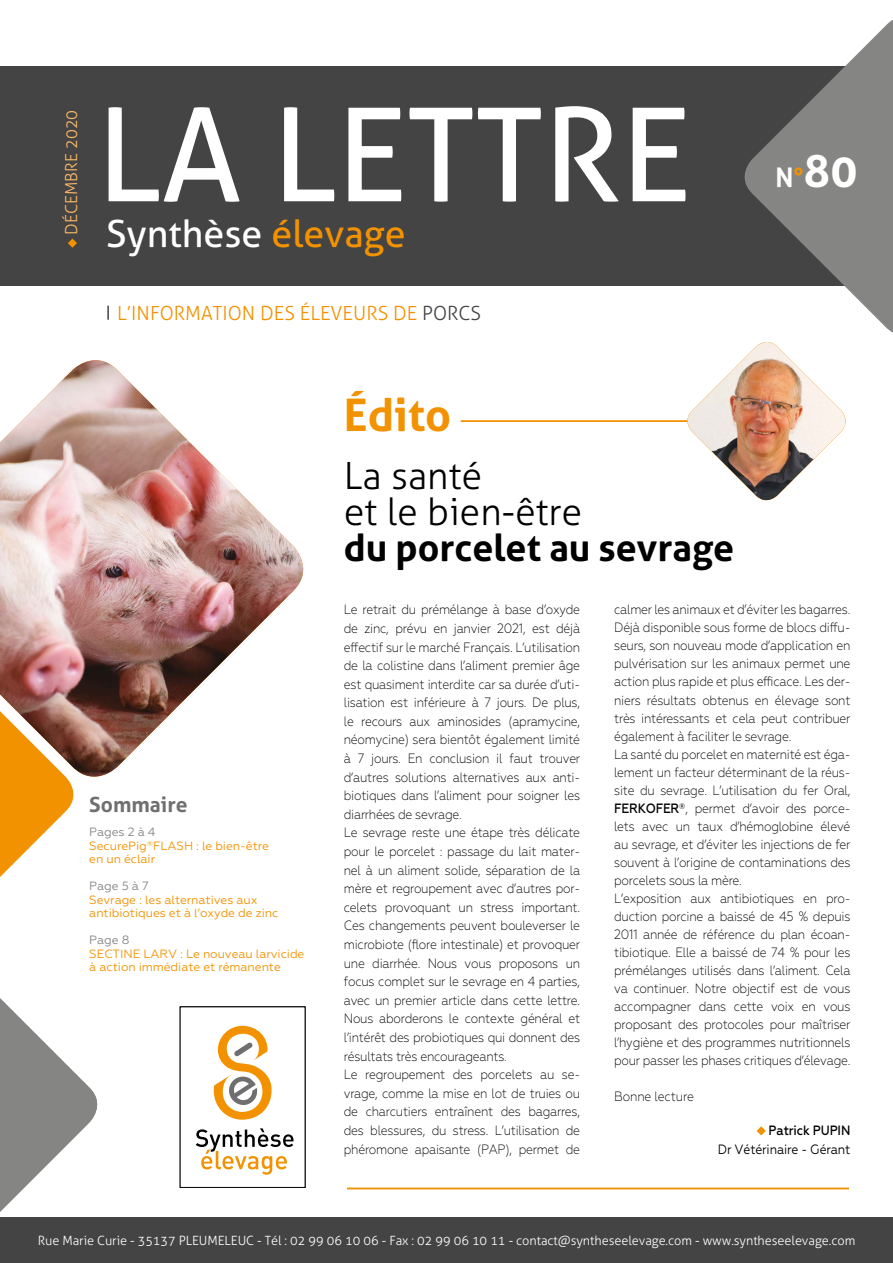
<style>
.page{position:relative;width:893px;height:1263px;background:#fff}
.page>*{position:absolute;margin:0;border:0;box-sizing:border-box;transform-origin:0 0}
.t1{font:130.05px "Aller";color:#fff}
.t2{font:700 45px "Aller";color:#f39200}
.t3{font:700 45px "Aller";color:#fff}
.t4{font:37.65px "Aller";color:#fff}
.t5{font:300 37.5px/36px "Aller";color:#000}
.t6{font:700 37.5px "Aller";color:#000}
.t7{font:700 21px "Aller";color:#706f6f}
.t8{font:300 19.5px "Aller";color:#f39200}
.t9{font:300 16.5px "Aller";color:#faba68}
.t10{font:300 13.5px/18.6px "Geometria";letter-spacing:-.02em;color:#000;scale:.9 1}
.t11{font:13.5px "Geometria";letter-spacing:-.01em;color:#000;scale:.9 1}
.t12{font:500 13.5px "Geometria";letter-spacing:-.01em;color:#000;scale:.9 1}
.t13{font:300 12.75px "Aller";letter-spacing:-.005em;color:#fff}
.t14{font:12px/13.5px "Geometria";letter-spacing:-.005em;color:#f39200}
.t15{font:12px "Geometria";letter-spacing:-.005em;color:#858584}
.s1{color:#f39200}
.s2{color:#454444}
.s3{font-size:27px}
.s4{font-size:27px;color:#f39200}
.s5{color:#858584}
.s6{font-weight:500}
</style>
<div class="page">
<div style="left:0;top:67px;width:893px;height:219px;background:#454444"></div>
<svg style="left:735px;top:20px;width:158px;height:313px;fill:#858584"></svg>
<div style="left:0;top:1218px;width:893px;height:45px;background:#454444"></div>
<svg style="left:68px;top:239px;width:9px;height:9px"></svg>
<svg style="left:107px;top:306px;width:2px;height:14px"></svg>
<hr style="left:461px;top:420px;width:385px;height:2px;background:#f39200">
<hr style="left:347px;top:1188px;width:502px;height:1px;background:#f39200">
<div style="left:180px;top:1006px;width:125px;height:182px;border:1px solid #000"></div>
<svg style="left:214px;top:1026px;width:58px;height:94px"></svg>
<svg style="left:196px;top:1128px;width:98px;height:47px"></svg>
<img style="left:686px;top:342px;width:160px;height:159px">
<svg style="left:757px;top:1126px;width:9px;height:9px"></svg>
<img style="left:0;top:360px;width:304px;height:414px">
<svg style="left:0;top:627px;width:107px;height:591px"></svg>
<p class="t9" style="left:61px;top:235px;width:127px;rotate:-90deg">DÉCEMBRE 2020</p>
<h1 class="t1" style="left:97px;top:76px;width:595px">LA LETTRE</h1>
<h3 class="t4" style="left:106px;top:210px;width:301px">Synthèse <span class="s1">élevage</span></h3>
<h3 class="t8" style="left:117px;top:301px;width:365px">L’INFORMATION DES ÉLEVEURS DE <span class="s2">PORCS</span></h3>
<h2 class="t3" style="left:775px;top:143px;width:84px"><span class="s3">N</span><span class="s4">°</span>80</h2>
<h3 class="t7" style="left:89px;top:791px;width:100px">Sommaire</h3>
<p class="t14" style="left:89px;top:825px;width:181px"><span class="s5">Pages 2 à 4<br></span>SecurePig<sup>®</sup>FLASH : le bien-être en un éclair</p>
<p class="t15" style="left:89px;top:879px;width:61px">Page 5 à 7</p>
<p class="t14" style="left:89px;top:893px;width:191px">Sevrage : les alternatives aux antibiotiques et à l’oxyde de zinc</p>
<p class="t15" style="left:89px;top:933px;width:42px">Page 8</p>
<p class="t14" style="left:89px;top:947px;width:217px">SECTINE LARV : Le nouveau larvicide à action immédiate et rémanente</p>
<h2 class="t2" style="left:344px;top:387px;width:109px">Édito</h2>
<h3 class="t5" style="left:344px;top:458px;width:240px">La santé<br>et le bien-être</h3>
<h3 class="t6" style="left:344px;top:524px;width:392px">du porcelet au sevrage</h3>
<p class="t10" style="left:344px;top:600px;width:264px">Le retrait du prémélange à base d’oxyde de zinc, prévu en janvier 2021, est déjà effectif sur le marché Français. L’utilisation de la colistine dans l’aliment premier âge est quasiment interdite car sa durée d’uti&shy;lisation est inférieure à 7 jours. De plus, le recours aux aminosides (apramycine, néomycine) sera bientôt également limité à 7 jours. En conclusion il faut trouver d’autres solutions alternatives aux anti&shy;biotiques dans l’aliment pour soigner les diarrhées de sevrage.<br>Le sevrage reste une étape très délicate pour le porcelet : passage du lait mater&shy;nel à un aliment solide, séparation de la mère et regroupement avec d’autres por&shy;celets provoquant un stress important.<br>Ces changements peuvent bouleverser le microbiote (flore intestinale) et provoquer une diarrhée. Nous vous proposons un focus complet sur le sevrage en 4 parties, avec un premier article dans cette lettre.<br>Nous aborderons le contexte général et l’intérêt des probiotiques qui donnent des résultats très encourageants.<br>Le regroupement des porcelets au se&shy;vrage, comme la mise en lot de truies ou de charcutiers entraînent des bagarres, des blessures, du stress. L’utilisation de phéromone apaisante (PAP), permet de</p>
<p class="t10" style="left:614px;top:601px;width:264px;line-height:18px">calmer les animaux et d’éviter les bagarres.<br>Déjà disponible sous forme de blocs diffu&shy;seurs, son nouveau mode d’application en pulvérisation sur les animaux permet une action plus rapide et plus efficace. Les der&shy;niers résultats obtenus en élevage sont très intéressants et cela peut contribuer également à faciliter le sevrage.<br>La santé du porcelet en maternité est éga&shy;lement un facteur déterminant de la réus&shy;site du sevrage. L’utilisation du fer Oral, <span class="s6">FERKOFER</span><sup>®</sup>, permet d’avoir des porce&shy;lets avec un taux d’hémoglobine élevé au sevrage, et d’éviter les injections de fer souvent à l’origine de contaminations des porcelets sous la mère.<br>L’exposition aux antibiotiques en pro&shy;duction porcine a baissé de 45 % depuis 2011 année de référence du plan écoan&shy;tibiotique. Elle a baissé de 74 % pour les prémélanges utilisés dans l’aliment. Cela va continuer. Notre objectif est de vous accompagner dans cette voix en vous proposant des protocoles pour maîtriser l’hygiène et des programmes nutritionnels pour passer les phases critiques d’élevage.</p>
<p class="t10" style="left:614px;top:1087px;width:90px">Bonne lecture</p>
<p class="t12" style="left:769px;top:1123px;width:92px">Patrick PUPIN</p>
<p class="t11" style="left:718px;top:1141px;width:149px">Dr Vétérinaire - Gérant</p>
<p class="t13" style="left:38px;top:1232px;width:819px">Rue Marie Curie - 35137 PLEUMELEUC - Tél : 02 99 06 10 06 - Fax : 02 99 06 10 11 - contact@syntheseelevage.com - www.syntheseelevage.com</p>
</div>
